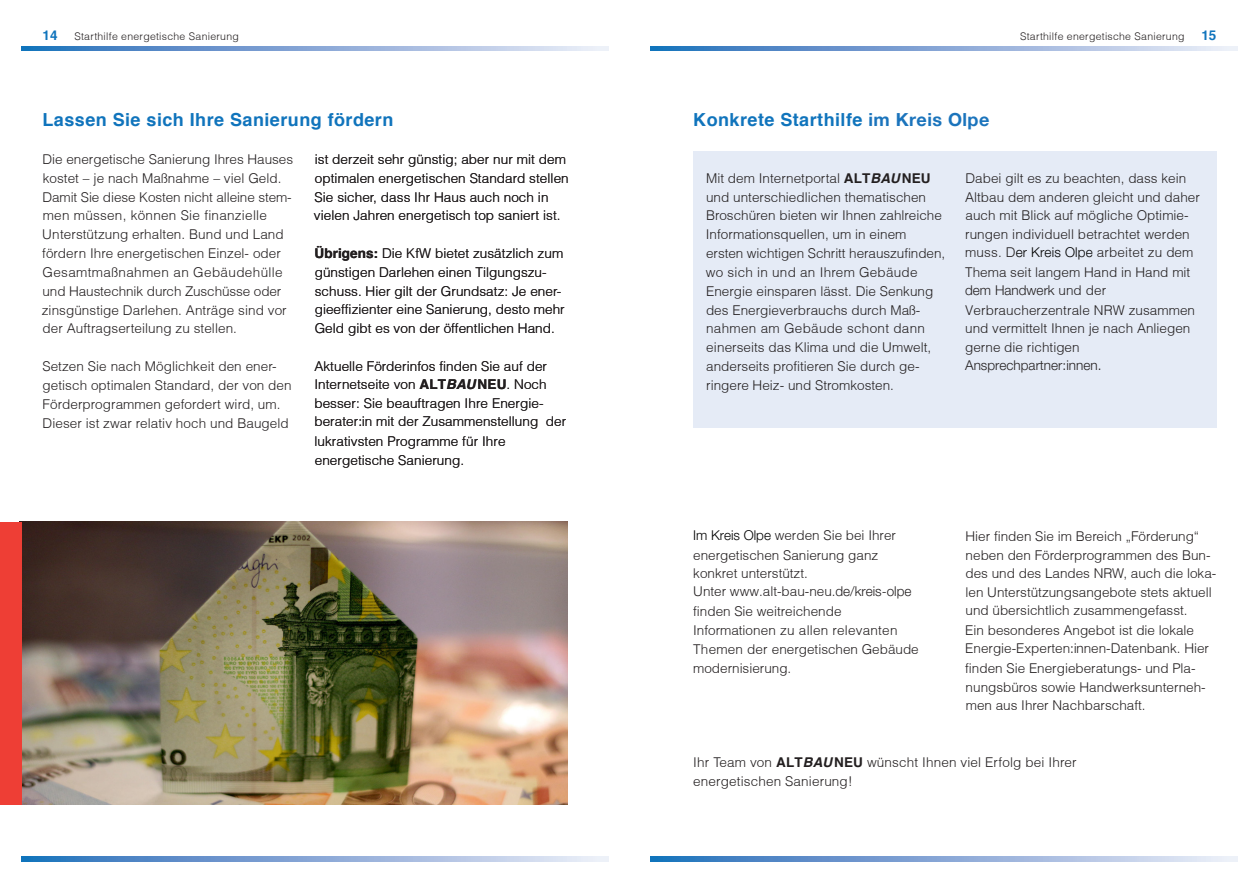
<style>
.page{position:relative;width:1259px;height:893px;background:#fff}
.page>*{position:absolute;margin:0;border:0;box-sizing:border-box;transform-origin:0 0}
.t1{font:700 18px "Helvetica";letter-spacing:.025em;color:#1074bc}
.t2{font:300 13.5px/18.9px "Helvetica";color:#231f20}
.t3{font:300 13.5px "Helvetica Neue LT Pro";color:#231f20}
.t4{font:700 13.5px "Helvetica";color:#1074bc}
.t5{font:300 10.5px "Helvetica";letter-spacing:.025em;color:#231f20}
.s1{font-family:"Helvetica Neue LT Pro";color:#1b74bc}
.s2{font-weight:700}
.s3{font-weight:700;font-style:italic}
.s4{font-family:"Helvetica Neue LT Pro"}
.s5{font-family:"Helvetica Neue LT Pro";color:#000}
.s6{font-family:"Helvetica"}
</style>
<div class="page">
<div style="left:693px;top:151px;width:523px;height:277px;background:#e5ebf6"></div>
<svg style="left:21px;top:46px;width:587px;height:5px;background:#88aad7"></svg>
<svg style="left:21px;top:857px;width:587px;height:4px;background:#88aad7"></svg>
<svg style="left:651px;top:46px;width:586px;height:5px;background:#88aad7"></svg>
<svg style="left:651px;top:857px;width:586px;height:4px;background:#88aad7"></svg>
<img style="left:19px;top:522px;width:549px;height:283px">
<div style="left:0;top:522px;width:21px;height:282px;background:#ee3e35"></div>
<p class="t4" style="left:43px;top:26px;width:17px">14</p>
<p class="t4" style="left:1201px;top:26px;width:17px">15</p>
<p class="t5" style="left:74px;top:29px;width:166px">Starthilfe energetische Sanierung</p>
<p class="t5" style="left:1020px;top:29px;width:166px">Starthilfe energetische Sanierung</p>
<h1 class="t1" style="left:43px;top:108px;width:352px">Lassen Sie sich Ihre Sanierung fördern</h1>
<h1 class="t1" style="left:693px;top:108px;width:298px">Konkrete Starthilfe <span class="s1">im Kreis Olpe</span></h1>
<p class="t2" style="left:42px;top:149px;width:253px">Die energetische Sanierung Ihres Hauses kostet – je nach Maßnahme – viel Geld.<br>Damit Sie diese Kosten nicht alleine stem&shy;men müssen, können Sie finanzielle Unterstützung erhalten. Bund und Land fördern Ihre energetischen Einzel- oder Gesamtmaßnahmen an Gebäudehülle und Haustechnik durch Zuschüsse oder zinsgünstige Darlehen. Anträge sind vor der Auftragserteilung zu stellen.</p>
<p class="t2" style="left:42px;top:357px;width:251px">Setzen Sie nach Möglichkeit den ener&shy;getisch optimalen Standard, der von den Förderprogrammen gefordert wird, um.<br>Dieser ist zwar relativ hoch und Baugeld</p>
<p class="t2" style="left:314px;top:149px;width:256px">ist derzeit sehr günstig; aber nur mit dem optimalen energetischen Standard stellen Sie sicher, dass Ihr Haus auch noch in vielen Jahren energetisch top saniert ist.</p>
<p class="t2" style="left:314px;top:243px;width:252px"><span class="s2">Übrigens:</span> Die KfW bietet zusätzlich zum günstigen Darlehen einen Tilgungszu&shy;schuss. Hier gilt der Grundsatz: Je ener&shy;gieeffizienter eine Sanierung, desto mehr Geld gibt es von der öffentlichen Hand.</p>
<p class="t2" style="left:314px;top:356px;width:234px;text-align:justify">Aktuelle Förderinfos finden Sie auf der Internetseite von <span class="s2">ALT</span><span class="s3">BAU</span> <span class="s2">NEU</span>. Noch besser: Sie beauftragen Ihre Energie-</p>
<p class="t2" style="left:314px;top:412px;width:253px;line-height:19.4px">berater<span class="s4">:i</span>n mit der Zusammenstellung der lukrativsten Programme für Ihre energetische Sanierung.</p>
<p class="t2" style="left:705px;top:168px;width:241px">Mit dem Internetportal <span class="s2">ALT</span><span class="s3">BAU</span> <span class="s2">NEU </span>und unterschiedlichen thematischen Broschüren bieten wir Ihnen zahlreiche Informationsquellen, um in einem ersten wichtigen Schritt herauszufinden, wo sich in und an Ihrem Gebäude Energie einsparen lässt. Die Senkung des Energieverbrauchs durch Maß&shy;nahmen am Gebäude schont dann einerseits das Klima und die Umwelt, anderseits profitieren Sie durch ge&shy;ringere Heiz- und Stromkosten.</p>
<p class="t2" style="left:965px;top:168px;width:236px">Dabei gilt es zu beachten, dass kein Altbau dem anderen gleicht und daher auch mit Blick auf mögliche Optimie&shy;rungen individuell betrachtet werden muss. D<span class="s5">er Kreis Olpe</span> arbeitet zu dem</p>
<p class="t2" style="left:965px;top:263px;width:227px">Thema seit langem Hand in Hand mit</p>
<p class="t3" style="left:965px;top:282px;width:143px">dem Handwerk <span class="s6">und der</span></p>
<p class="t2" style="left:965px;top:300px;width:231px">Verbraucherzentrale NRW zusammen und vermittelt Ihnen je nach Anliegen gerne die richtigen</p>
<p class="t3" style="left:965px;top:357px;width:138px">Ansprechpartner:innen.</p>
<p class="t2" style="left:693px;top:525px;width:220px"><span class="s5">Im Kreis Olpe</span> werden Sie bei Ihrer energetischen Sanierung ganz konkret unterstützt.<br>Unter www.alt-bau-neu.<span class="s4">de/kreis-olpe</span></p>
<p class="t2" style="left:693px;top:602px;width:227px">finden Sie weitreichende<br>Informationen zu allen relevanten<br>Themen der ener getischen Gebäude modernisierung.</p>
<p class="t2" style="left:965px;top:527px;width:252px">Hier finden Sie im Bereich „Förderung“ neben den Förderprogrammen des Bun&shy;des und des Landes NRW, auch die loka&shy;len Unterstützungsangebote stets aktuell und übersichtlich zusammengefasst.</p>
<p class="t2" style="left:965px;top:621px;width:245px;line-height:17.7px">Ein besonderes Angebot ist die lokale<br>Energie-Experten<span class="s4">:in</span>nen-Datenbank. Hier</p>
<p class="t2" style="left:965px;top:658px;width:242px">finden Sie Energieberatungs- und Pla&shy;nungsbüros sowie Handwerksunterneh&shy;men aus Ihrer Nachbarschaft.</p>
<p class="t2" style="left:693px;top:752px;width:385px">Ihr Team von <span class="s2">ALT</span><span class="s3">BAU</span> <span class="s2">NEU</span> wünscht Ihnen viel Erfolg bei Ihrer energetischen Sanierung!</p>
</div>
